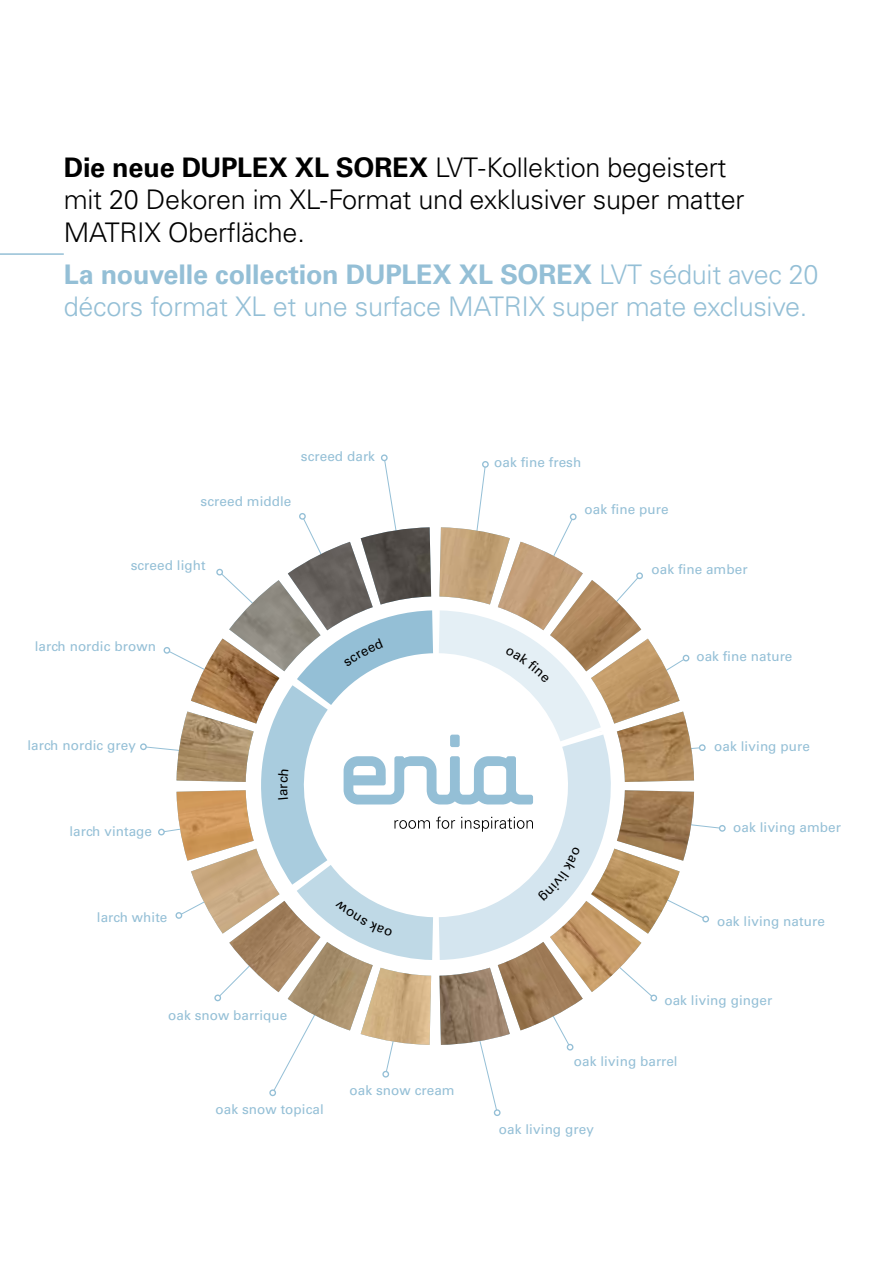
<style>
.page{position:relative;width:893px;height:1263px;background:#fff}
.page>*{position:absolute;margin:0;border:0;box-sizing:border-box;transform-origin:0 0}
.t1{font:300 27px/32.4px "Univers LT Pro 45";letter-spacing:-.01em;color:#000}
.t2{font:300 27px "Univers LT Pro 45";letter-spacing:-.01em;color:#94bfd6}
.t3{font:700 27px "Univers LT Pro 65";letter-spacing:-.01em;color:#94bfd6}
.t4{font:13.5px "Univers LT Pro 55 Roman";letter-spacing:.005em;color:#94bfd6}
.t5{font:13.5px "Univers LT Pro 55 Roman";color:#000}
.s1{font-family:"Univers LT Pro 65";font-weight:700}
.s2{font-family:"Univers LT Pro 45";font-weight:300}
</style>
<div class="page">
<div style="left:381px;top:454px;width:7px;height:7px;border:1px solid #94bfd6;border-radius:50%"></div>
<div style="left:140px;top:743px;width:7px;height:7px;border:1px solid #94bfd6;border-radius:50%"></div>
<div style="left:494px;top:1109px;width:7px;height:7px;border:1px solid #94bfd6;border-radius:50%"></div>
<div style="left:719px;top:825px;width:7px;height:7px;border:1px solid #94bfd6;border-radius:50%"></div>
<hr style="left:0;top:253px;width:64px;height:2px;background:#94bfd6">
<svg style="left:145px;top:460px;width:575px;height:651px"></svg>
<h1 class="t1" style="left:64px;top:150px;width:682px"><span class="s1">Die neue DUPLEX XL SOREX</span> LVT-Kollektion begeistert mit 20 Dekoren im XL-Format und exklusiver super matter<br>MATRIX Oberfläche.</h1>
<h1 class="t3" style="left:64px;top:255px;width:756px">La nouvelle collection DUPLEX XL SOREX <span class="s2">LVT séduit avec 20</span></h1>
<h1 class="t2" style="left:64px;top:289px;width:745px">décors format XL et une surface MATRIX super mate exclusive.</h1>
<p class="t4" style="left:301px;top:447px;width:76px">screed dark</p>
<p class="t4" style="left:201px;top:492px;width:92px">screed middle</p>
<p class="t4" style="left:131px;top:555px;width:77px">screed light</p>
<p class="t4" style="left:35px;top:637px;width:123px">larch nordic brown</p>
<p class="t4" style="left:27px;top:735px;width:110px">larch nordic grey</p>
<p class="t4" style="left:69px;top:821px;width:84px">larch vintage</p>
<p class="t4" style="left:97px;top:907px;width:72px">larch white</p>
<p class="t5" style="left:273px;top:788px;width:7px;rotate:-90deg">r</p>
<p class="t4" style="left:168px;top:1006px;width:121px">oak snow barrique</p>
<p class="t4" style="left:350px;top:1081px;width:107px">oak snow cream</p>
<p class="t4" style="left:216px;top:1100px;width:110px">oak snow topical</p>
<p class="t4" style="left:494px;top:452px;width:89px">oak fi ne fresh</p>
<p class="t4" style="left:585px;top:500px;width:85px">oak fi ne pure</p>
<p class="t4" style="left:651px;top:560px;width:98px">oak fine amber</p>
<p class="t4" style="left:696px;top:647px;width:98px">oak fi ne nature</p>
<p class="t4" style="left:714px;top:737px;width:97px">oak living pure</p>
<p class="t4" style="left:733px;top:818px;width:109px">oak living amber</p>
<p class="t4" style="left:717px;top:911px;width:109px">oak living nature</p>
<p class="t4" style="left:664px;top:991px;width:109px">oak living ginger</p>
<p class="t4" style="left:574px;top:1052px;width:105px">oak living barrel</p>
<p class="t4" style="left:499px;top:1120px;width:96px">oak living grey</p>
</div>
